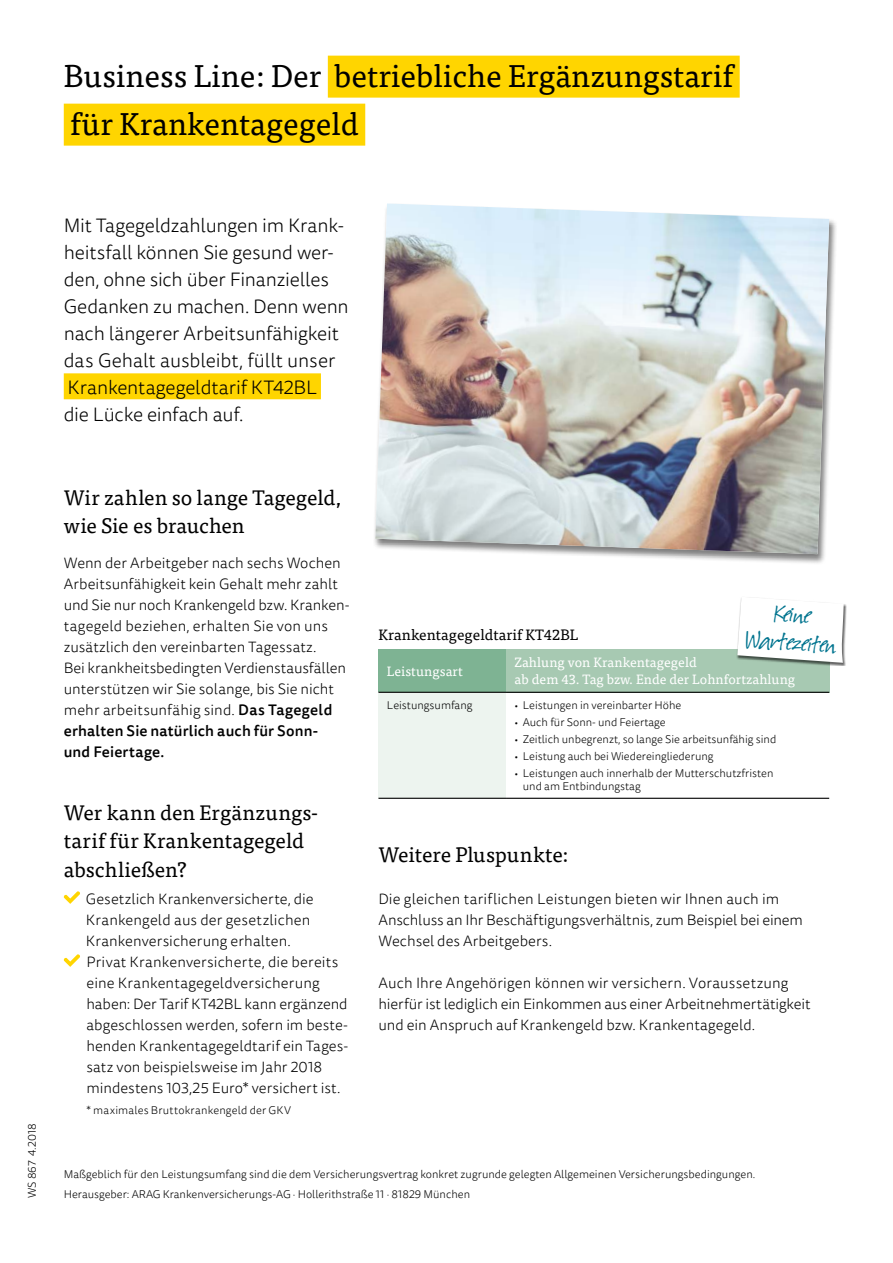
<style>
.page{position:relative;width:893px;height:1263px;background:#fff}
.page>*{position:absolute;margin:0;border:0;box-sizing:border-box;transform-origin:0 0}
.HL_Innen_21_32_Tarif{font:31.5px/48px "Tisa OT";color:#000}
.Störer_23_22_A5_Anze{font:28.95px/27.8px "Suomi Hand Script";color:#00748f;text-align:center}
.Sublines_14_19_Tarif{font:21px/28.5px "Tisa OT";color:#000}
.Introtext_13_18_Tari{font:300 19.5px/27px "Tisa Sans OT";letter-spacing:-.01em;color:#000}
.Copy_10_14_Tarifblat{font:300 15px/21px "Tisa Sans OT";color:#000}
.Tabelle_HL{font:15px "Tisa OT";letter-spacing:.005em;color:#000}
.Tabelle_HL_Zwischenl{font:13.5px/16.5px "Tisa OT";letter-spacing:.005em;color:#fff}
.Tabelle_7_5_8_5{font:300 11.25px/12.8px "Tisa Sans OT";color:#000}
.BU_Sternchen_Herausg{font:300 11.25px "Tisa Sans OT";color:#000}
.Copy_10_14_Tarifblat-2{font:300 11.25px "Tisa Sans OT";letter-spacing:.015em;color:#000}
.s1{font-weight:500}
</style>
<div class="page">
<div style="left:64px;top:373px;width:257px;height:26px;background:#ffd500"></div>
<svg style="left:64px;top:891px;width:16px;height:13px"></svg>
<svg style="left:64px;top:954px;width:16px;height:13px"></svg>
<div style="left:328px;top:56px;width:412px;height:42px;background:#ffd500"></div>
<div style="left:64px;top:104px;width:301px;height:42px;background:#ffd500"></div>
<div style="left:373px;top:203px;width:464px;height:361px;background:#000;opacity:.5"></div>
<img style="left:375px;top:203px;width:454px;height:351px">
<div style="left:378px;top:649px;width:128px;height:43px;background:#7eb393"></div>
<div style="left:506px;top:649px;width:323px;height:43px;background:#a7c9b2"></div>
<div style="left:378px;top:692px;width:128px;height:106px;background:#edf4ef"></div>
<hr style="left:378px;top:692px;width:128px;height:1px;background:#000">
<hr style="left:506px;top:692px;width:323px;height:1px;background:#000">
<hr style="left:378px;top:798px;width:128px;height:1px;background:#000">
<hr style="left:506px;top:798px;width:323px;height:1px;background:#000">
<div style="left:736px;top:597px;width:110px;height:69px;background:#000;opacity:.6"></div>
<svg style="left:737px;top:597px;width:107px;height:66px"></svg>
<p class="HL_Innen_21_32_Tarif" style="left:64px;top:52px;width:671px">Business Line: Der betriebliche Ergänzungstarif für Krankentagegeld</p>
<p class="BU_Sternchen_Herausg" style="left:25px;top:1198px;width:76px;rotate:-90deg">WS 867 4.2018</p>
<p class="Introtext_13_18_Tari" style="left:64px;top:213px;width:286px">Mit Tagegeldzahlungen im Krank&shy;heitsfall können Sie gesund wer&shy;den, ohne sich über Finanzielles<br>Gedanken zu machen. Denn wenn nach längerer Arbeitsunfähigkeit das Gehalt ausbleibt, füllt unser<br>Krankentagegeldtarif KT42BL<br>die Lücke einfach auf.</p>
<p class="Sublines_14_19_Tarif" style="left:64px;top:483px;width:279px">Wir zahlen so lange Tagegeld, wie Sie es brauchen</p>
<p class="Copy_10_14_Tarifblat" style="left:64px;top:553px;width:287px">Wenn der Arbeitgeber nach sechs Wochen Arbeitsunfähigkeit kein Gehalt mehr zahlt und Sie nur noch Krankengeld bzw. Kranken&shy;tagegeld beziehen, erhalten Sie von uns zusätzlich den vereinbarten Tagessatz.<br>Bei krankheitsbedingten Verdienstausfällen unterstützen wir Sie solange, bis Sie nicht mehr arbeitsunfähig sind. <span class="s1">Das Tagegeld erhalten Sie natürlich auch für Sonn-<br>und Feiertage.</span></p>
<p class="Sublines_14_19_Tarif" style="left:64px;top:798px;width:256px">Wer kann den Ergänzungs&shy;tarif für Krankentagegeld abschließen?</p>
<p class="Copy_10_14_Tarifblat" style="left:86px;top:889px;width:229px">Gesetzlich Krankenversicherte, die<br>Krankengeld aus der gesetzlichen<br>Krankenversicherung erhalten.</p>
<p class="Copy_10_14_Tarifblat" style="left:86px;top:952px;width:263px">Privat Krankenversicherte, die bereits eine Krankentagegeldversicherung haben: Der Tarif KT42BL kann ergänzend abgeschlossen werden, sofern im beste&shy;henden Krankentagegeldtarif ein Tages&shy;satz von beispielsweise im Jahr 2018 mindestens 103,25 Euro* versichert ist.</p>
<p class="Copy_10_14_Tarifblat-2" style="left:86px;top:1103px;width:206px">* maximales Bruttokrankengeld der GKV</p>
<p class="Störer_23_22_A5_Anze" style="left:748px;top:600px;width:92px;rotate:4deg">Keine<br>Wartezeiten</p>
<p class="Tabelle_HL" style="left:378px;top:626px;width:201px">Krankentagegeldtarif KT42BL</p>
<p class="Tabelle_HL_Zwischenl" style="left:387px;top:663px;width:77px">Leistungsart</p>
<p class="Tabelle_HL_Zwischenl" style="left:514px;top:654px;width:282px">Zahlung von Krankentagegeld<br>ab dem 43. Tag bzw. Ende der Lohnfortzahlung</p>
<p class="Tabelle_7_5_8_5" style="left:387px;top:699px;width:87px">Leistungsumfang</p>
<p class="Tabelle_7_5_8_5" style="left:514px;top:699px;width:168px">• Leistungen in vereinbarter Höhe</p>
<p class="Tabelle_7_5_8_5" style="left:514px;top:716px;width:153px">• Auch für Sonn- und Feiertage</p>
<p class="Tabelle_7_5_8_5" style="left:514px;top:733px;width:263px">• Zeitlich unbegrenzt, so lange Sie arbeitsunfähig sind</p>
<p class="Tabelle_7_5_8_5" style="left:514px;top:750px;width:201px">• Leistung auch bei Wiedereingliederung</p>
<p class="Tabelle_7_5_8_5" style="left:523px;top:767px;width:252px;text-indent:-8px">• Leistungen auch innerhalb der Mutterschutzfristen und am Entbindungstag</p>
<p class="Sublines_14_19_Tarif" style="left:378px;top:840px;width:191px">Weitere Pluspunkte:</p>
<p class="Copy_10_14_Tarifblat" style="left:378px;top:889px;width:426px">Die gleichen tariflichen Leistungen bieten wir Ihnen auch im<br>Anschluss an Ihr Beschäftigungsverhältnis, zum Beispiel bei einem<br>Wechsel des Arbeitgebers.</p>
<p class="Copy_10_14_Tarifblat" style="left:378px;top:973px;width:434px">Auch Ihre Angehörigen können wir versichern. Voraussetzung hierfür ist lediglich ein Einkommen aus einer Arbeitnehmertätigkeit und ein Anspruch auf Krankengeld bzw. Krankentagegeld.</p>
<p class="BU_Sternchen_Herausg" style="left:64px;top:1168px;width:693px">Maßgeblich für den Leistungsumfang sind die dem Versicherungsvertrag konkret zugrunde gelegten Allgemeinen Versicherungsbedingungen.</p>
<p class="BU_Sternchen_Herausg" style="left:64px;top:1187px;width:408px">Herausgeber: ARAG Krankenversicherungs-AG · Hollerithstraße 11 · 81829 München</p>
</div>
